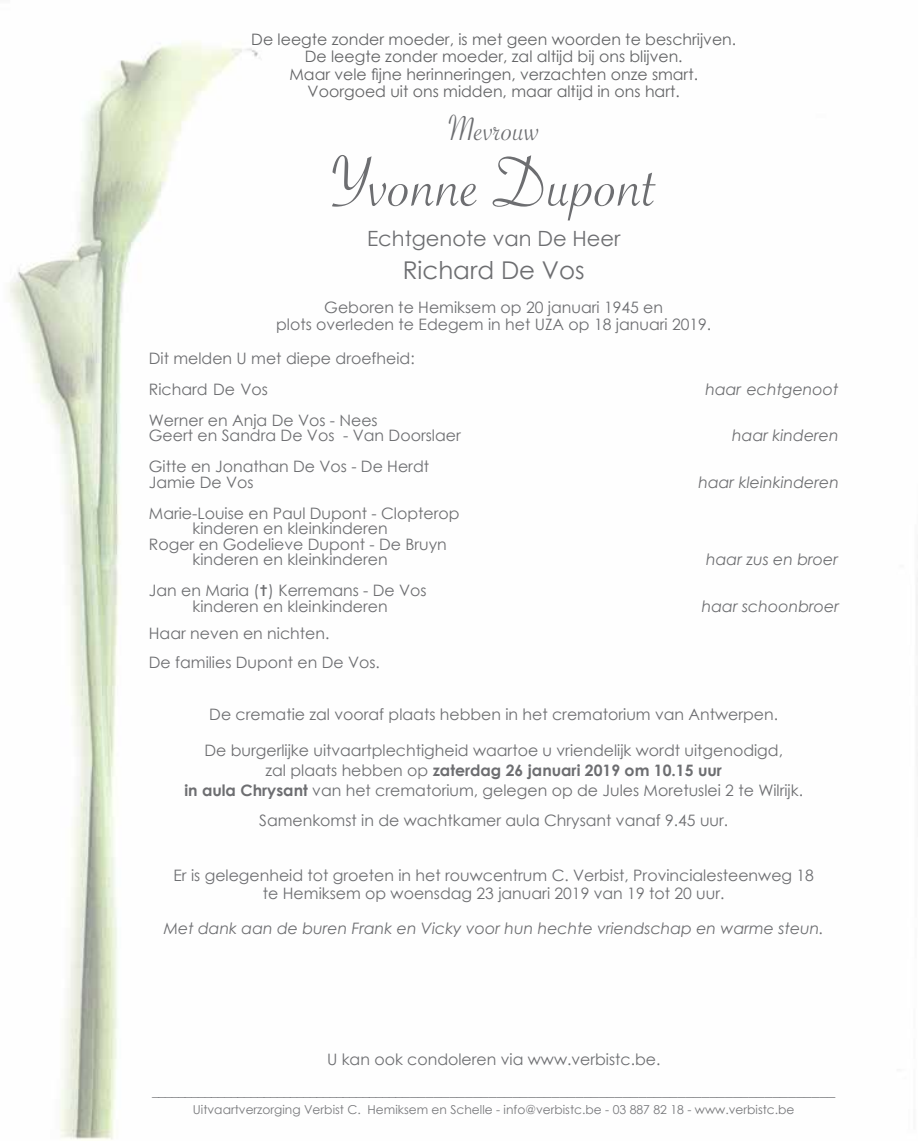
<style>
.page{position:relative;width:918px;height:1141px;background:#fff}
.page>*{position:absolute;margin:0;border:0;box-sizing:border-box;transform-origin:0 0}
.t1{font:77px "Savoye Let Plain";color:#6d6e71}
.t2{font:38.5px "Savoye Let Plain";color:#6d6e71}
.t3{font:24.5px "Century Gothic";color:#6d6e71}
.t4{font:21px "Century Gothic";color:#6d6e71}
.t5{font:15.75px/15.4px "Century Gothic";color:#6d6e71;text-align:center}
.t6{font:15.75px/17.5px "Century Gothic";color:#636466;text-align:center}
.t7{font:italic 15.75px "Century Gothic";color:#6d6e71}
.t8{font:15.75px/31.3px "Century Gothic";color:#77787b;text-align:center}
.t9{font:12.25px "Century Gothic";color:#77787b}
.s1{font-family:"Mortbats"}
.s2{font-weight:700}
.s3{color:#6d6e71}
.s4{font-size:14px;color:#6d6e71}
</style>
<div class="page">
<img style="left:9px;top:42px;width:909px;height:1098px">
<p class="t6" style="left:251px;top:30px;width:486px">De leegte zonder moeder, is met geen woorden te beschrijven.<br>De leegte zonder moeder, zal altijd bij ons blijven.<br>Maar vele fijne herinneringen, verzachten onze smart.<br>Voorgoed uit ons midden, maar altijd in ons hart.</p>
<h2 class="t2" style="left:448px;top:103px;width:94px">Mevrouw</h2>
<h1 class="t1" style="left:330px;top:132px;width:328px">Yvonne Dupont</h1>
<h3 class="t4" style="left:367px;top:224px;width:255px">Echtgenote van De Heer</h3>
<h3 class="t3" style="left:403px;top:253px;width:183px">Richard De Vos</h3>
<p class="t5" style="left:276px;top:298px;width:437px;line-height:17.5px">Geboren te Hemiksem op 20 januari 1945 en<br>plots overleden te Edegem in het UZA op 18 januari 2019.</p>
<p class="t5" style="left:149px;top:342px;width:267px;line-height:31px;text-align:left">Dit melden U met diepe droefheid:<br>Richard De Vos</p>
<p class="t7" style="left:705px;top:378px;width:135px">haar echtgenoot</p>
<p class="t5" style="left:149px;top:412px;width:313px;text-align:left">Werner en Anja De Vos - Nees<br>Geert en Sandra De Vos - Van Doorslaer</p>
<p class="t5" style="left:149px;top:459px;width:282px;text-align:left">Gitte en Jonathan De Vos - De Herdt<br>Jamie De Vos</p>
<p class="t7" style="left:732px;top:424px;width:108px">haar kinderen</p>
<p class="t7" style="left:698px;top:471px;width:142px">haar kleinkinderen</p>
<p class="t5" style="left:149px;top:505px;width:312px">Marie-Louise en Paul Dupont - Clopterop</p>
<p class="t5" style="left:192px;top:520px;width:197px">kinderen en kleinkinderen</p>
<p class="t5" style="left:149px;top:536px;width:299px">Roger en Godelieve Dupont - De Bruyn</p>
<p class="t5" style="left:192px;top:551px;width:197px">kinderen en kleinkinderen</p>
<p class="t7" style="left:706px;top:548px;width:133px">haar zus en broer</p>
<p class="t5" style="left:149px;top:582px;width:279px">Jan en Maria (<span class="s1">x</span>) Kerremans - De Vos kinderen en kleinkinderen</p>
<p class="t7" style="left:702px;top:595px;width:139px">haar schoonbroer</p>
<p class="t5" style="left:149px;top:618px;width:232px;line-height:29.2px;text-align:left">Haar neven en nichten.<br>De families Dupont en De Vos.</p>
<p class="t5" style="left:209px;top:706px;width:570px">De crematie zal vooraf plaats hebben in het crematorium van Antwerpen.</p>
<p class="t5" style="left:184px;top:741px;width:620px;line-height:19.8px">De burgerlijke uitvaartplechtigheid waartoe u vriendelijk wordt uitgenodigd,<br>zal plaats hebben op <span class="s2">zaterdag 26 januari 2019 om 10.15 uur<br>in aula Chrysant</span> van het crematorium, gelegen op de Jules Moretuslei 2 te Wilrijk.</p>
<p class="t5" style="left:259px;top:812px;width:470px">Samenkomst in de wachtkamer aula Chrysant vanaf 9.45 uur.</p>
<p class="t5" style="left:173px;top:866px;width:642px;line-height:17.5px">Er is gelegenheid tot groeten in het rouwcentrum C. Verbist, Provincialesteenweg 18 te Hemiksem op woensdag 23 januari 2019 van 19 tot 20 uur.</p>
<p class="t7" style="left:164px;top:917px;width:661px">Met dank aan de buren Frank en Vicky voor hun hechte vriendschap en warme steun.</p>
<p class="t8" style="left:152px;top:1043px;width:685px"><span class="s3">U kan ook condoleren via www.verbistc.be. </span><span class="s4">______________________________________</span>_______________________________________________________</p>
<p class="t9" style="left:193px;top:1101px;width:603px">Uitvaartverzorging Verbist C. Hemiksem en Schelle - info@verbistc.be - 03 887 82 18 - www.verbistc.be</p>
</div>
